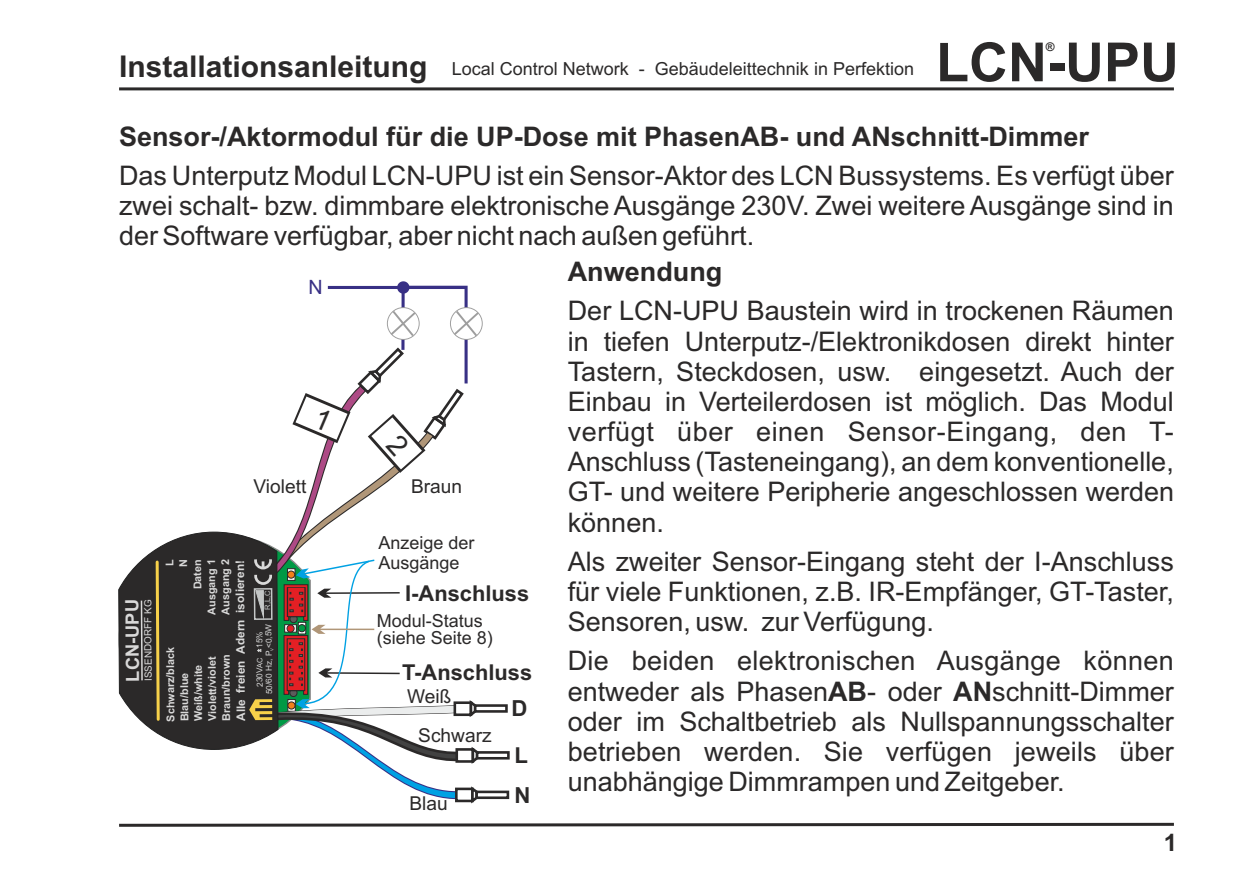
<style>
.page{position:relative;width:1259px;height:893px;background:#fff}
.page>*{position:absolute;margin:0;border:0;box-sizing:border-box;transform-origin:0 0}
.t1{font:700 54px "Arial";color:#2b2929}
.t2{font:27px/30.3px "Arial";color:#2b2929;text-align:justify}
.t3{font:700 27px "Arial";color:#2b2929}
.t4{font:700 24px "Arial";color:#2b2929}
.t5{font:700 22.2px "Arial";color:#2b2929}
.t6{font:700 21.9px "Arial";color:#2b2929}
.t7{font:19.8px "Arial";color:#383085}
.t8{font:19.2px "Arial";color:#2b2929}
.t9{font:700 18.3px "Arial";color:#d9d9d9}
.t10{font:18px/20.1px "Arial";color:#2b2929}
.t11{font:700 12px "Arial";color:#2b2929}
.t12{font:700 11.7px "Arial";color:#d9d9d9}
.t13{font:700 10.8px/13.8px "Arial";letter-spacing:-.005em;color:#d9d9d9}
.t14{font:9.9px "Arial";color:#d9d9d9}
.t15{font:8.4px/9.3px "Arial";color:#d9d9d9;text-align:center}
.t16{font:7.5px "Arial";color:#c4c7c7}
.t17{font:4.2px "Arial";color:#d9d9d9}
.s1{font-weight:700;font-size:30px}
.s2{font-weight:700}
.s3{font-size:7.5px}
</style>
<div class="page">
<svg style="left:119px;top:822px;width:1055px;height:5px"></svg>
<hr style="left:119px;top:87px;width:1055px;height:3px;background:#2b2929">
<svg style="left:119px;top:281px;width:391px;height:523px"></svg>
<p class="t10" style="left:119px;top:60px;width:796px"><span class="s1">Installationsanleitung</span> Local Control Network - Gebäudeleittechnik in Perfektion</p>
<h1 class="t1" style="left:936px;top:42px;width:244px">LCN-UPU</h1>
<p class="t11" style="left:1045px;top:43px;width:10px">®</p>
<p class="t3" style="left:119px;top:126px;width:971px">Sensor-/Aktormodul für die UP-Dose mit PhasenAB- und ANschnitt-Dimmer</p>
<p class="t2" style="left:119px;top:163px;width:1056px">Das Unterputz Modul LCN-UPU ist ein Sensor-Aktor des LCN Bussystems. Es verfügt über zwei schalt- bzw. dimmbare elektronische Ausgänge 230V. Zwei weitere Ausgänge sind in der Software verfügbar, aber nicht nach außen geführt.</p>
<p class="t3" style="left:568px;top:262px;width:156px">Anwendung</p>
<p class="t2" style="left:568px;top:298px;width:608px">Der LCN-UPU Baustein wird in trockenen Räumen in tiefen Unterputz-/Elektronikdosen direkt hinter Tastern, Steckdosen, usw. eingesetzt. Auch der Einbau in Verteilerdosen ist möglich. Das Modul verfügt über einen Sensor-Eingang, den T-Anschluss (Tasteneingang), an dem konventionelle, GT- und weitere Peripherie angeschlossen werden können.</p>
<p class="t2" style="left:568px;top:549px;width:607px">Als zweiter Sensor-Eingang steht der I-Anschluss für viele Funktionen, z.B. IR-Empfänger, GT-Taster, Sensoren, usw. zur Verfügung.</p>
<p class="t2" style="left:568px;top:648px;width:607px">Die beiden elektronischen Ausgänge können entweder als Phasen<span class="s2">AB</span>- oder <span class="s2">AN</span>schnitt-Dimmer oder im Schaltbetrieb als Nullspannungsschalter betrieben werden. Sie verfügen jeweils über unabhängige Dimmrampen und Zeitgeber.</p>
<p class="t7" style="left:308px;top:280px;width:16px">N</p>
<p class="t8" style="left:253px;top:479px;width:54px">Violett</p>
<p class="t8" style="left:411px;top:479px;width:53px">Braun</p>
<p class="t10" style="left:378px;top:534px;width:98px">Anzeige der<br>Ausgänge</p>
<p class="t13" style="left:163px;top:615px;width:57px;text-align:right;rotate:-90deg">L<br>N<br>Daten<br>Ausgang 1<br>Ausgang 2</p>
<p class="t12" style="left:236px;top:721px;width:162px;rotate:-90deg">Alle freien Adern isolieren!</p>
<p class="t6" style="left:405px;top:585px;width:125px">I-Anschluss</p>
<p class="t16" style="left:264px;top:610px;width:21px;rotate:-90deg">R,L,C</p>
<p class="t9" style="left:125px;top:682px;width:84px;rotate:-90deg">LCN-UPU</p>
<p class="t14" style="left:144px;top:681px;width:83px;rotate:-90deg">ISSENDORFF KG</p>
<p class="t10" style="left:377px;top:613px;width:118px;line-height:17.4px">Modul-Status (siehe Seite 8)</p>
<p class="t15" style="left:256px;top:694px;width:72px;rotate:-90deg">230V<span class="s3">AC</span> 15%<br>50/60 Hz, P &lt;0,5W</p>
<p class="t13" style="left:164px;top:721px;width:76px;rotate:-90deg">Schwarz/black<br>Blau/blue<br>Weiß/white<br>Violett/violet<br>Braun/brown</p>
<p class="t17" style="left:270px;top:651px;width:4px;rotate:-90deg">V</p>
<p class="t6" style="left:402px;top:664px;width:132px">T-Anschluss</p>
<p class="t8" style="left:407px;top:689px;width:46px">Weiß</p>
<p class="t5" style="left:511px;top:700px;width:17px">D</p>
<p class="t8" style="left:418px;top:728px;width:75px">Schwarz</p>
<p class="t5" style="left:514px;top:747px;width:15px">L</p>
<p class="t5" style="left:514px;top:787px;width:17px">N</p>
<p class="t8" style="left:409px;top:796px;width:40px">Blau</p>
<p class="t4" style="left:1163px;top:833px;width:15px">1</p>
</div>
